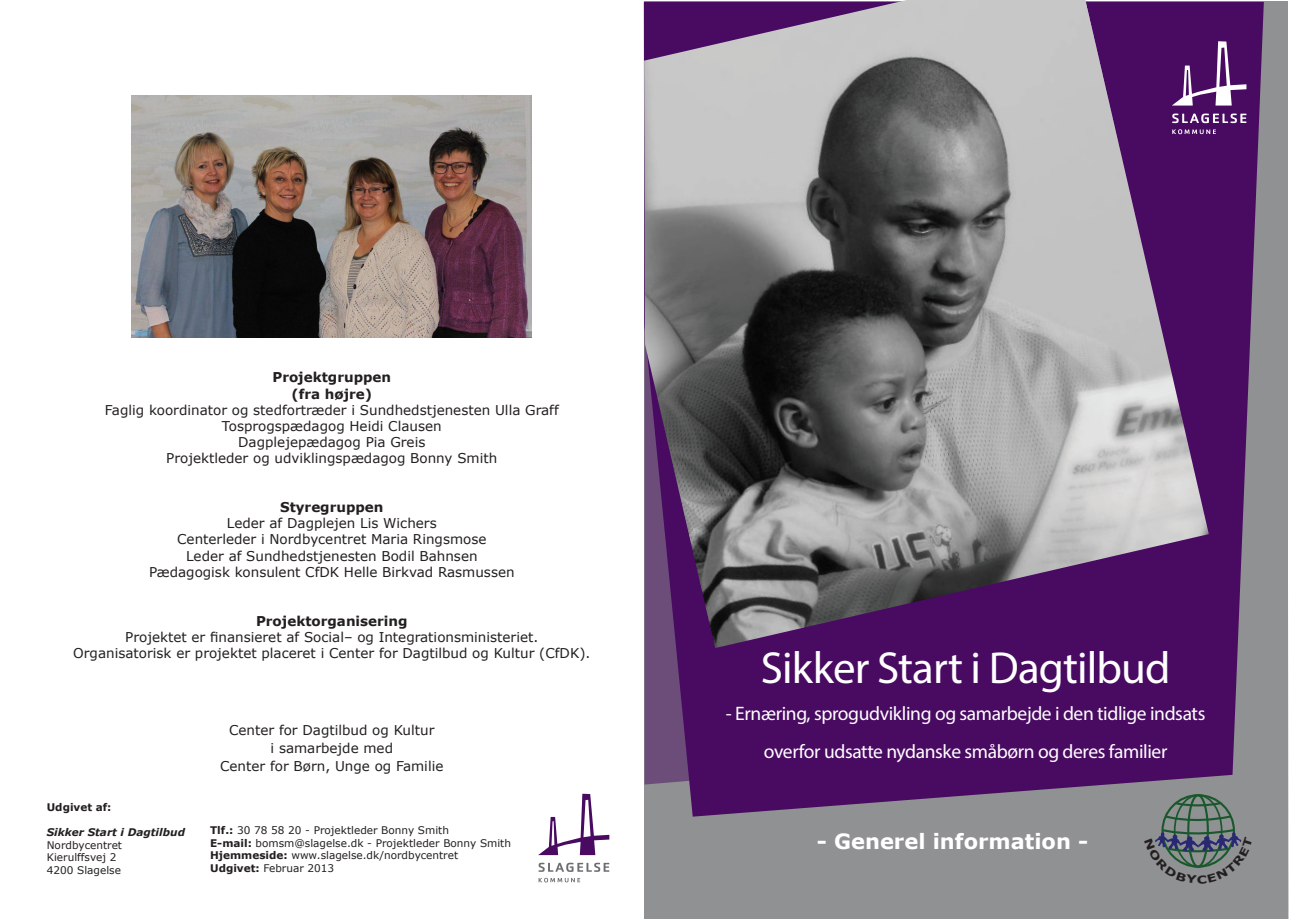
<style>
.page{position:relative;width:1289px;height:919px;background:#fff}
.page>*{position:absolute;margin:0;border:0;box-sizing:border-box;transform-origin:0 0}
.For_bagside_underove{font:45px "Myriad Pro";letter-spacing:-.02em;color:#fff}
.t1{font:700 21px "Verdana";color:#fff}
.For_bagside_underove-2{font:19.5px "Myriad Pro";letter-spacing:-.02em;color:#fff}
.t2{font:13.5px "Verdana";color:#231f20}
.t3{font:700 13.5px "Verdana";color:#231f20}
.t4{font:10.5px "Verdana";color:#231f20}
.t5{font:italic 700 10.5px "Verdana";color:#231f20}
.t6{font:700 10.5px "Verdana";color:#231f20}
.s1{font-weight:700}
</style>
<div class="page">
<div style="left:643px;top:1px;width:645px;height:917px;background:#909193;border:2px solid #fff"></div>
<svg style="left:644px;top:2px;width:619px;height:814px;fill:#490a62"></svg>
<svg style="left:644px;top:648px;width:467px;height:136px;background:#4b0f64"></svg>
<svg style="left:1208px;top:113px;width:38px;height:10px"></svg>
<svg style="left:1208px;top:129px;width:7px;height:5px"></svg>
<svg style="left:1208px;top:41px;width:38px;height:64px;background:#7c4f8e"></svg>
<img style="left:644px;top:0;width:564px;height:648px">
<div style="left:1187px;top:794px;width:21px;height:73px;border:2px solid #19582c;border-radius:50%"></div>
<svg style="left:538px;top:862px;width:71px;height:9px"></svg>
<svg style="left:538px;top:877px;width:42px;height:5px"></svg>
<svg style="left:538px;top:793px;width:71px;height:62px"></svg>
<img style="left:132px;top:95px;width:399px;height:242px">
<svg style="left:1144px;top:800px;width:108px;height:68px"></svg>
<p class="t3" style="left:272px;top:368px;width:120px">Projektgruppen</p>
<p class="t3" style="left:291px;top:384px;width:82px">(fra højre)</p>
<p class="t2" style="left:105px;top:400px;width:455px">Faglig koordinator og stedfortræder i Sundhedstjenesten Ulla Graff</p>
<p class="t2" style="left:222px;top:417px;width:221px">Tosprogspædagog Heidi Clausen</p>
<p class="t2" style="left:238px;top:433px;width:189px">Dagplejepædagog Pia Greis</p>
<p class="t2" style="left:166px;top:449px;width:332px">Projektleder og udviklingspædagog Bonny Smith</p>
<p class="t3" style="left:280px;top:497px;width:105px">Styregruppen</p>
<p class="t2" style="left:227px;top:514px;width:211px">Leder af Dagplejen Lis Wichers</p>
<p class="t2" style="left:177px;top:530px;width:311px">Centerleder i Nordbycentret Maria Ringsmose</p>
<p class="t2" style="left:186px;top:546px;width:293px">Leder af Sundhedstjenesten Bodil Bahnsen</p>
<p class="t2" style="left:149px;top:562px;width:367px">Pædagogisk konsulent CfDK Helle Birkvad Rasmussen</p>
<p class="t3" style="left:256px;top:611px;width:153px">Projektorganisering</p>
<p class="t2" style="left:125px;top:627px;width:414px">Projektet er finansieret af Social– og Integrationsministeriet.</p>
<p class="t2" style="left:73px;top:643px;width:518px">Organisatorisk er projektet placeret i Center for Dagtilbud og Kultur (CfDK).</p>
<p class="t6" style="left:47px;top:799px;width:66px">Udgivet af:</p>
<p class="t5" style="left:47px;top:824px;width:140px">Sikker Start i Dagtilbud</p>
<p class="t4" style="left:47px;top:837px;width:77px">Nordbycentret</p>
<p class="t4" style="left:47px;top:850px;width:71px">Kierulffsvej 2</p>
<p class="t4" style="left:47px;top:862px;width:76px">4200 Slagelse</p>
<p class="t2" style="left:229px;top:721px;width:207px">Center for Dagtilbud og Kultur</p>
<p class="t2" style="left:270px;top:739px;width:124px">i samarbejde med</p>
<p class="t2" style="left:220px;top:757px;width:225px">Center for Børn, Unge og Familie</p>
<p class="t4" style="left:210px;top:823px;width:240px"><span class="s1">Tlf.:</span> 30 78 58 20 - Projektleder Bonny Smith</p>
<p class="t4" style="left:210px;top:835px;width:302px"><span class="s1">E-mail:</span> bomsm@slagelse.dk - Projektleder Bonny Smith</p>
<p class="t4" style="left:210px;top:848px;width:249px"><span class="s1">Hjemmeside:</span> www.slagelse.dk/nordbycentret</p>
<p class="t4" style="left:210px;top:860px;width:126px"><span class="s1">Udgivet:</span> Februar 2013</p>
<p class="For_bagside_underove" style="left:761px;top:639px;width:411px">Sikker Start i Dagtilbud</p>
<p class="For_bagside_underove-2" style="left:726px;top:701px;width:481px">- Ernæring, sprogudvikling og samarbejde i den tidlige indsats</p>
<p class="For_bagside_underove-2" style="left:764px;top:739px;width:405px">overfor udsatte nydanske småbørn og deres familier</p>
<p class="t1" style="left:816px;top:826px;width:273px">- Generel information -</p>
</div>
